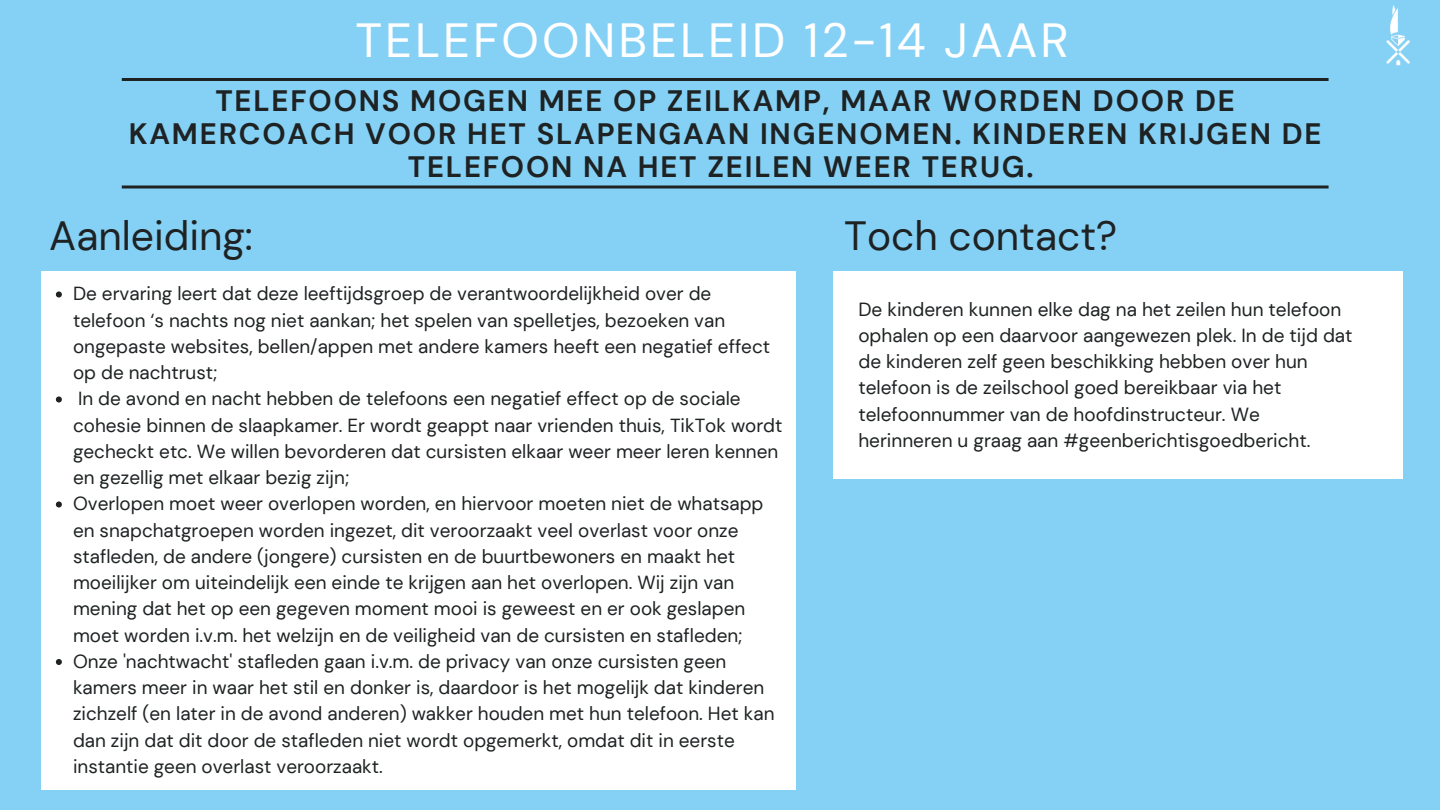
<style>
.page{position:relative;width:1440px;height:810px;background:#85d1f5}
.page>*{position:absolute;margin:0;border:0;box-sizing:border-box;transform-origin:0 0}
.t1{font:47.8px "DM Sans";letter-spacing:.06em;color:#fff}
.t2{font:40.8px "DM Sans";color:#1e2223}
.t3{font:700 29.5px/33px "DM Sans";letter-spacing:.06em;color:#1e2223;text-align:center}
.t4{font:19px/26.2px "DM Sans";color:#1e2223}
.t5{font:18.9px/26.2px "DM Sans";color:#1e2223}
</style>
<div class="page">
<div style="left:41px;top:271px;width:755px;height:518px;background:#fff"></div>
<img style="left:1386px;top:5px;width:24px;height:61px">
<div style="left:833px;top:271px;width:569px;height:208px;background:#fff"></div>
<svg style="left:56px;top:291px;width:6px;height:6px"></svg>
<svg style="left:56px;top:396px;width:6px;height:6px"></svg>
<svg style="left:56px;top:501px;width:6px;height:6px"></svg>
<svg style="left:56px;top:659px;width:6px;height:6px"></svg>
<hr style="left:122px;top:78px;width:1207px;height:3px;background:#1e2223">
<hr style="left:122px;top:186px;width:1207px;height:3px;background:#1e2223">
<p class="t1" style="left:355px;top:10px;width:715px">TELEFOONBELEID 12-14 JAAR</p>
<h2 class="t3" style="left:129px;top:84px;width:1194px">TELEFOONS MOGEN MEE OP ZEILKAMP, MAAR WORDEN DOOR DE<br>KAMERCOACH VOOR HET SLAPENGAAN INGENOMEN. KINDEREN KRIJGEN DE<br>TELEFOON NA HET ZEILEN WEER TERUG.</h2>
<h1 class="t2" style="left:49px;top:210px;width:205px">Aanleiding:</h1>
<p class="t5" style="left:73px;top:281px;width:699px">De ervaring leert dat deze leeftijdsgroep de verantwoordelijkheid over de telefoon ‘s nachts nog niet aankan; het spelen van spelletjes, bezoeken van ongepaste websites, bellen/appen met andere kamers heeft een negatief effect op de nachtrust;</p>
<p class="t5" style="left:73px;top:386px;width:711px">In de avond en nacht hebben de telefoons een negatief effect op de sociale cohesie binnen de slaapkamer. Er wordt geappt naar vrienden thuis, TikTok wordt gecheckt etc. We willen bevorderen dat cursisten elkaar weer meer leren kennen en gezellig met elkaar bezig zijn;</p>
<p class="t5" style="left:73px;top:491px;width:692px">Overlopen moet weer overlopen worden, en hiervoor moeten niet de whatsapp en snapchatgroepen worden ingezet, dit veroorzaakt veel overlast voor onze stafleden, de andere (jongere) cursisten en de buurtbewoners en maakt het moeilijker om uiteindelijk een einde te krijgen aan het overlopen. Wij zijn van mening dat het op een gegeven moment mooi is geweest en er ook geslapen moet worden i.v.m. het welzijn en de veiligheid van de cursisten en stafleden;</p>
<p class="t5" style="left:73px;top:648px;width:703px">Onze 'nachtwacht' stafleden gaan i.v.m. de privacy van onze cursisten geen kamers meer in waar het stil en donker is, daardoor is het mogelijk dat kinderen zichzelf (en later in de avond anderen) wakker houden met hun telefoon. Het kan dan zijn dat dit door de stafleden niet wordt opgemerkt, omdat dit in eerste instantie geen overlast veroorzaakt.</p>
<h2 class="t2" style="left:844px;top:210px;width:275px">Toch contact?</h2>
<p class="t4" style="left:858px;top:296px;width:496px">De kinderen kunnen elke dag na het zeilen hun telefoon ophalen op een daarvoor aangewezen plek. In de tijd dat de kinderen zelf geen beschikking hebben over hun telefoon is de zeilschool goed bereikbaar via het telefoonnummer van de hoofdinstructeur. We</p>
<p class="t4" style="left:858px;top:427px;width:454px">herinneren u graag aan #geenberichtisgoedbericht.</p>
</div>
